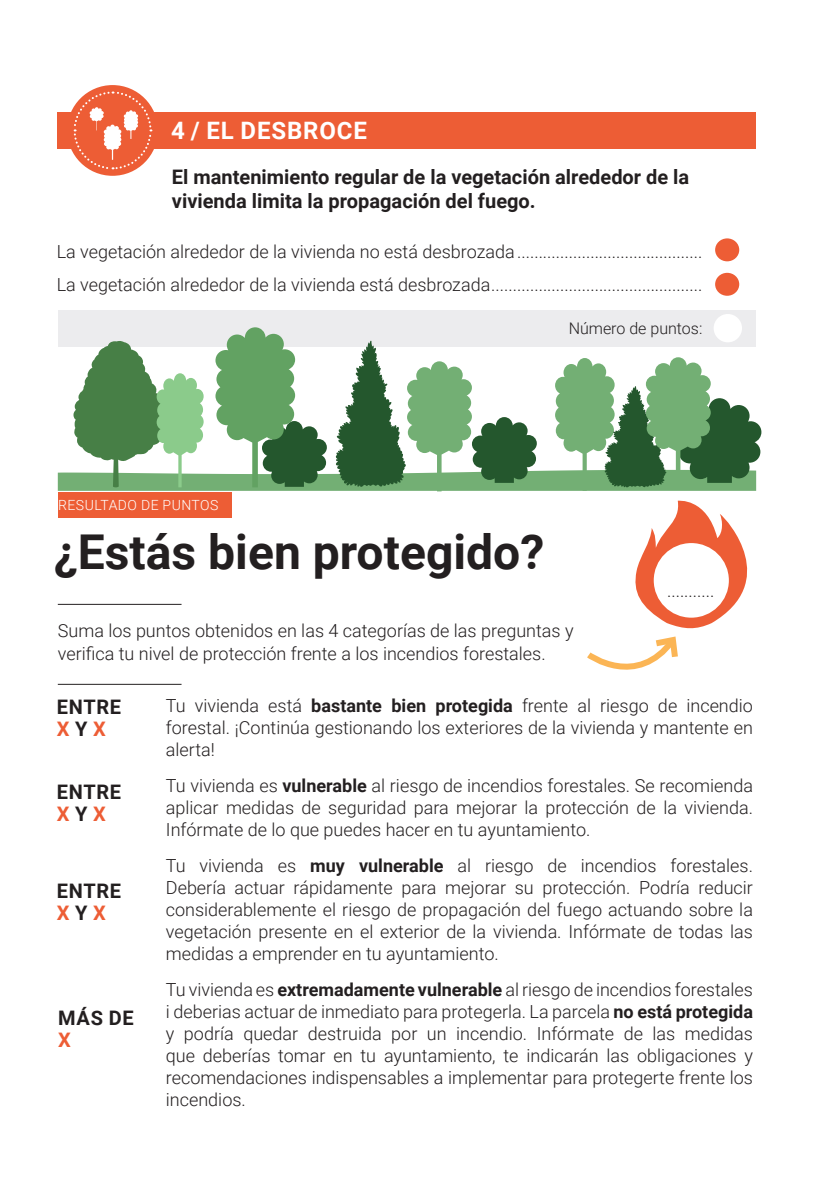
<style>
.page{position:relative;width:840px;height:1191px;background:#fff}
.page>*{position:absolute;margin:0;border:0;box-sizing:border-box;transform-origin:0 0}
.t1{font:700 48px "Roboto";color:#231f20}
.t2{font:700 24px "Roboto";letter-spacing:.035em;color:#fff}
.t3{font:700 20px/22px "Roboto";color:#231f20}
.t4{font:700 20px "Roboto";color:#ed5d35}
.t5{font:300 18px/22px "Roboto";color:#231f20;text-align:justify}
.t6{font:300 16px "Roboto";color:#231f20}
.t7{font:300 14px "Roboto";letter-spacing:.035em;color:#fff}
.s1{color:#ed5d35}
.s2{font-weight:700}
</style>
<div class="page">
<div style="left:58px;top:112px;width:697px;height:37px;background:#ed5d35"></div>
<div style="left:67px;top:85px;width:91px;height:91px;background:#ed5d35;border-radius:50%"></div>
<div style="left:58px;top:310px;width:697px;height:36px;background:#ececee"></div>
<div style="left:713px;top:314px;width:28px;height:28px;background:#fff;border-radius:50%"></div>
<svg style="left:73px;top:90px;width:79px;height:80px"></svg>
<div style="left:58px;top:492px;width:173px;height:25px;background:#ed5d35"></div>
<hr style="left:58px;top:604px;width:123px;height:1px;background:#231f20">
<hr style="left:58px;top:684px;width:123px;height:1px;background:#231f20">
<svg style="left:58px;top:327px;width:703px;height:164px"></svg>
<div style="left:714px;top:238px;width:24px;height:23px;background:#ed5d35;border-radius:50%"></div>
<div style="left:714px;top:273px;width:24px;height:23px;background:#ed5d35;border-radius:50%"></div>
<svg style="left:587px;top:500px;width:161px;height:170px"></svg>
<div style="left:653px;top:543px;width:75px;height:74px;background:#fff;border-radius:50%"></div>
<p class="t2" style="left:171px;top:114px;width:197px">4 / EL DESBROCE</p>
<p class="t3" style="left:172px;top:164px;width:518px;line-height:24px">El mantenimiento regular de la vegetación alrededor de la vivienda limita la propagación del fuego.</p>
<p class="t5" style="left:57px;top:240px;width:646px">La vegetación alrededor de la vivienda no está desbrozada...........................................</p>
<p class="t5" style="left:57px;top:272px;width:646px">La vegetación alrededor de la vivienda está desbrozada.................................................</p>
<p class="t6" style="left:568px;top:317px;width:135px">Número de puntos:</p>
<p class="t7" style="left:58px;top:495px;width:162px">RESULTADO DE PUNTOS</p>
<p class="t1" style="left:54px;top:519px;width:491px">¿Estás bien protegido?</p>
<p class="t5" style="left:666px;top:579px;width:49px">...........</p>
<p class="t5" style="left:58px;top:618px;width:517px">Suma los puntos obtenidos en las 4 categorías de las preguntas y</p>
<p class="t5" style="left:58px;top:642px;width:489px">verifica tu nivel de protección frente a los incendios forestales.</p>
<p class="t3" style="left:57px;top:695px;width:66px">ENTRE<br><span class="s1">X</span> Y <span class="s1">X</span></p>
<p class="t3" style="left:57px;top:780px;width:66px">ENTRE<br><span class="s1">X</span> Y <span class="s1">X</span></p>
<p class="t3" style="left:57px;top:878px;width:66px">ENTRE<br><span class="s1">X</span> Y <span class="s1">X</span></p>
<p class="t3" style="left:58px;top:1005px;width:77px">MÁS DE</p>
<p class="t4" style="left:58px;top:1025px;width:14px">X</p>
<p class="t5" style="left:166px;top:694px;width:588px">Tu vivienda está <span class="s2">bastante bien protegida</span> frente al riesgo de incendio forestal. ¡Continúa gestionando los exteriores de la vivienda y mantente en alerta!</p>
<p class="t5" style="left:166px;top:774px;width:588px">Tu vivienda es <span class="s2">vulnerable</span> al riesgo de incendios forestales. Se recomienda aplicar medidas de seguridad para mejorar la protección de la vivienda.<br>Infórmate de lo que puedes hacer en tu ayuntamiento.</p>
<p class="t5" style="left:166px;top:854px;width:588px">Tu vivienda es <span class="s2">muy vulnerable</span> al riesgo de incendios forestales.<br>Debería actuar rápidamente para mejorar su protección. Podría reducir considerablemente el riesgo de propagación del fuego actuando sobre la vegetación presente en el exterior de la vivienda. Infórmate de todas las medidas a emprender en tu ayuntamiento.</p>
<p class="t5" style="left:166px;top:978px;width:588px">Tu vivienda es <span class="s2">extremadamente vulnerable</span> al riesgo de incendios forestales i deberias actuar de inmediato para protegerla. La parcela <span class="s2">no está protegida </span>y podría quedar destruida por un incendio. Infórmate de las medidas que deberías tomar en tu ayuntamiento, te indicarán las obligaciones y recomendaciones indispensables a implementar para protegerte frente los incendios.</p>
</div>
